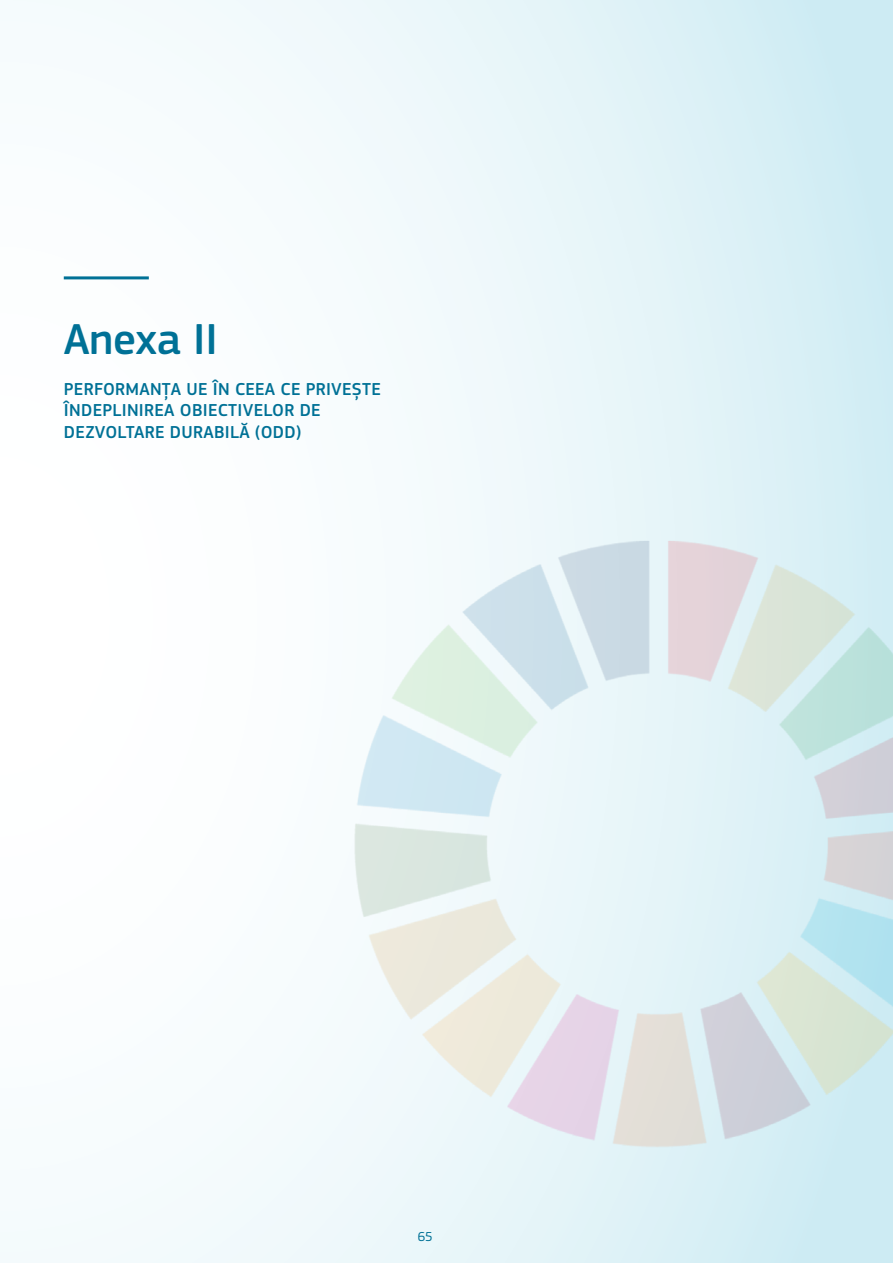
<style>
.page{position:relative;width:893px;height:1263px;background:#fff}
.page>*{position:absolute;margin:0;border:0;box-sizing:border-box;transform-origin:0 0}
.title_1_annex{font:500 45px "EC Square Sans Pro";letter-spacing:-.005em;color:#007196}
.title_1_annex-2{font:500 18px/21.6px "EC Square Sans Pro";letter-spacing:.015em;color:#007196}
.t1{font:13.5px "EC Square Sans Pro";color:#007196}
</style>
<div class="page">
<div style="left:0;top:0;width:893px;height:1263px;background:linear-gradient(to right,#fff,#d4eef4)"></div>
<hr style="left:64px;top:276px;width:85px;height:3px;background:#007196">
<img style="left:340px;top:529px;width:553px;height:632px">
<p class="title_1_annex" style="left:64px;top:313px;width:156px">Anexa II</p>
<p class="title_1_annex-2" style="left:64px;top:378px;width:318px">PERFORMANȚA UE ÎN CEEA CE PRIVEȘTE<br>ÎNDEPLINIREA OBIECTIVELOR DE<br>DEZVOLTARE DURABILĂ (ODD)</p>
<p class="t1" style="left:418px;top:1229px;width:17px">65</p>
</div>
